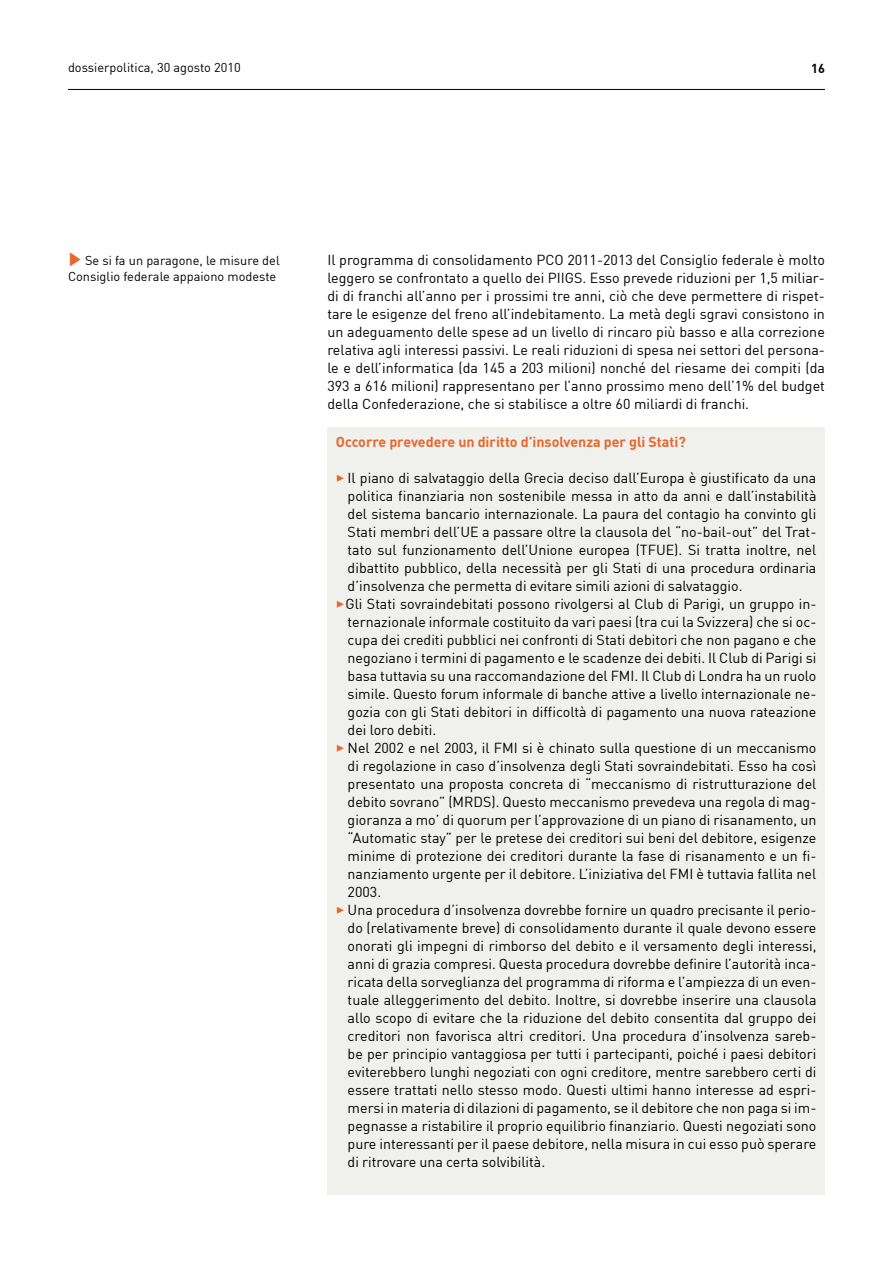
<style>
.page{position:relative;width:893px;height:1263px;background:#fff}
.page>*{position:absolute;margin:0;border:0;box-sizing:border-box;transform-origin:0 0}
.t1{font:14.25px/18px "DIN";color:#000;text-align:justify}
.t2{font:700 14.25px "DIN";color:#e9672d}
.t3{font:12.75px/16.5px "DIN";color:#000}
.t4{font:700 12.75px "DIN";color:#000}
.s1{color:#e9672d}
</style>
<div class="page">
<hr style="left:68px;top:89px;width:757px;height:1px;background:#000">
<div style="left:327px;top:428px;width:498px;height:767px;background:#f0f0ed"></div>
<p class="t3" style="left:68px;top:59px;width:174px">dossierpolitica, 30 agosto 2010</p>
<p class="t4" style="left:811px;top:60px;width:15px">16</p>
<p class="t3" style="left:68px;top:252px;width:213px"><span class="s1">✓</span> Se si fa un paragone, le misure del<br>Consiglio federale appaiono modeste</p>
<p class="t1" style="left:327px;top:251px;width:499px">Il programma di consolidamento PCO 2011-2013 del Consiglio federale è molto leggero se confrontato a quello dei PIIGS. Esso prevede riduzioni per 1,5 miliar&shy;di di franchi all’anno per i prossimi tre anni, ciò che deve permettere di rispet&shy;tare le esigenze del freno all’indebitamento. La metà degli sgravi consistono in un adeguamento delle spese ad un livello di rincaro più basso e alla correzione relativa agli interessi passivi. Le reali riduzioni di spesa nei settori del persona&shy;le e dell’informatica (da 145 a 203 milioni) nonché del riesame dei compiti (da 393 a 616 milioni) rappresentano per l’anno prossimo meno dell’1% del budget della Confederazione, che si stabilisce a oltre 60 miliardi di franchi.</p>
<p class="t2" style="left:336px;top:433px;width:351px">Occorre prevedere un diritto d’insolvenza per gli Stati?</p>
<p class="t1" style="left:348px;top:469px;width:470px;text-indent:-12px"><span class="s1">✓</span>Il piano di salvataggio della Grecia deciso dall’Europa è giustificato da una politica finanziaria non sostenibile messa in atto da anni e dall’instabilità del sistema bancario internazionale. La paura del contagio ha convinto gli Stati membri dell’UE a passare oltre la clausola del “no-bail-out” del Trat&shy;tato sul funzionamento dell’Unione europea (TFUE). Si tratta inoltre, nel dibattito pubblico, della necessità per gli Stati di una procedura ordinaria d’insolvenza che permetta di evitare simili azioni di salvataggio.</p>
<p class="t1" style="left:348px;top:595px;width:470px;text-indent:-12px"><span class="s1">✓</span>Gli Stati sovraindebitati possono rivolgersi al Club di Parigi, un gruppo in&shy;ternazionale informale costituito da vari paesi (tra cui la Svizzera) che si oc&shy;cupa dei crediti pubblici nei confronti di Stati debitori che non pagano e che negoziano i termini di pagamento e le scadenze dei debiti. Il Club di Parigi si basa tuttavia su una raccomandazione del FMI. Il Club di Londra ha un ruolo simile. Questo forum informale di banche attive a livello internazionale ne&shy;gozia con gli Stati debitori in difficoltà di pagamento una nuova rateazione dei loro debiti.</p>
<p class="t1" style="left:348px;top:739px;width:470px;text-indent:-12px"><span class="s1">✓</span> Nel 2002 e nel 2003, il FMI si è chinato sulla questione di un meccanismo di regolazione in caso d’insolvenza degli Stati sovraindebitati. Esso ha così presentato una proposta concreta di “meccanismo di ristrutturazione del debito sovrano” (MRDS). Questo meccanismo prevedeva una regola di mag&shy;gioranza a mo’ di quorum per l’approvazione di un piano di risanamento, un “Automatic stay” per le pretese dei creditori sui beni del debitore, esigenze minime di protezione dei creditori durante la fase di risanamento e un fi&shy;nanziamento urgente per il debitore. L’iniziativa del FMI è tuttavia fallita nel 2003.</p>
<p class="t1" style="left:348px;top:901px;width:470px;text-indent:-12px"><span class="s1">✓</span>Una procedura d’insolvenza dovrebbe fornire un quadro precisante il perio&shy;do (relativamente breve) di consolidamento durante il quale devono essere onorati gli impegni di rimborso del debito e il versamento degli interessi, anni di grazia compresi. Questa procedura dovrebbe definire l’autorità inca&shy;ricata della sorveglianza del programma di riforma e l’ampiezza di un even&shy;tuale alleggerimento del debito. Inoltre, si dovrebbe inserire una clausola allo scopo di evitare che la riduzione del debito consentita dal gruppo dei creditori non favorisca altri creditori. Una procedura d’insolvenza sareb&shy;be per principio vantaggiosa per tutti i partecipanti, poiché i paesi debitori eviterebbero lunghi negoziati con ogni creditore, mentre sarebbero certi di essere trattati nello stesso modo. Questi ultimi hanno interesse ad espri&shy;mersi in materia di dilazioni di pagamento, se il debitore che non paga si im&shy;pegnasse a ristabilire il proprio equilibrio finanziario. Questi negoziati sono pure interessanti per il paese debitore, nella misura in cui esso può sperare di ritrovare una certa solvibilità.</p>
</div>
